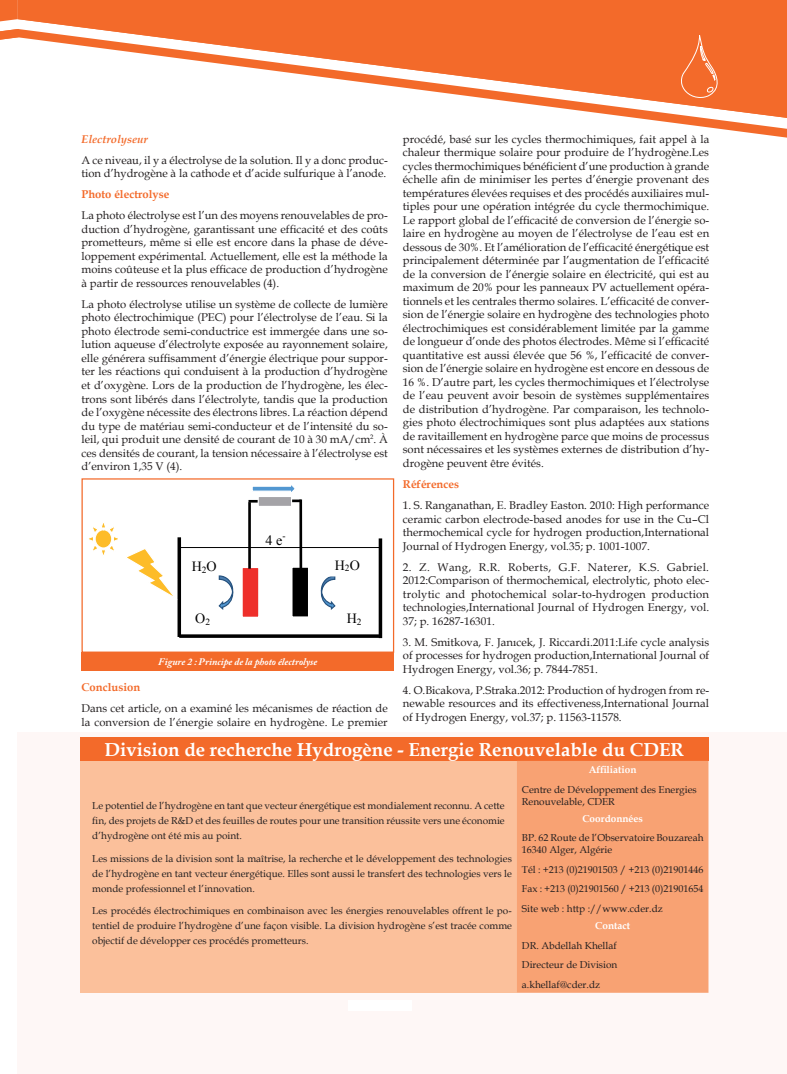
<style>
.page{position:relative;width:787px;height:1074px;background:#fff}
.page>*{position:absolute;margin:0;border:0;box-sizing:border-box;transform-origin:0 0}
.texte{font:700 18.75px "Book Antiqua";color:#fff}
.t1{font:14px "Times New Roman";color:#000}
.texte-2{font:11.25px/13.5px "Book Antiqua";color:#231f20;text-align:justify}
.texte-3{font:700 11.25px "Book Antiqua";color:#f36a2a}
.texte-4{font:italic 700 11.25px "Book Antiqua";color:#f36a2a}
.texte-5{font:10px/15px "Book Antiqua";color:#231f20;text-align:justify}
.Legende{font:10px/12px "Book Antiqua";color:#231f20}
.Legende-2{font:italic 700 10px "Adobe Caslon Pro";color:#fff}
.Legende-3{font:700 10px "Book Antiqua";color:#fff}
.t2{font:9.38px "Times New Roman";color:#000}
</style>
<div class="page">
<svg style="left:0;top:0;width:18px;height:40px"></svg>
<div style="left:18px;top:0;width:769px;height:29px;background:#f36a2a"></div>
<svg style="left:18px;top:29px;width:769px;height:109px"></svg>
<svg style="left:681px;top:35px;width:40px;height:65px;background:#f4773d"></svg>
<div style="left:18px;top:732px;width:769px;height:342px;background:#fef7f6"></div>
<div style="left:348px;top:1000px;width:63px;height:10px;background:#fff"></div>
<div style="left:81px;top:652px;width:313px;height:18px;background:#f36a2a"></div>
<svg style="left:177px;top:537px;width:4px;height:100px"></svg>
<svg style="left:179px;top:634px;width:199px;height:4px"></svg>
<svg style="left:378px;top:538px;width:4px;height:100px"></svg>
<svg style="left:89px;top:523px;width:91px;height:79px"></svg>
<div style="left:242px;top:567px;width:17px;height:50px;background:#ee2f2a"></div>
<div style="left:241px;top:567px;width:18px;height:51px;border:1px solid #fff"></div>
<div style="left:292px;top:567px;width:16px;height:50px;background:#000"></div>
<div style="left:291px;top:566px;width:18px;height:51px;border:1px solid #fff"></div>
<hr style="left:248px;top:502px;width:3px;height:66px;background:#000">
<hr style="left:299px;top:499px;width:3px;height:71px;background:#000">
<div style="left:258px;top:496px;width:33px;height:10px;background:#a4a3a7"></div>
<div style="left:258px;top:496px;width:34px;height:11px;border:1px solid #fff"></div>
<svg style="left:248px;top:485px;width:52px;height:17px"></svg>
<svg style="left:320px;top:576px;width:16px;height:34px"></svg>
<svg style="left:218px;top:575px;width:16px;height:35px"></svg>
<hr style="left:180px;top:547px;width:200px;height:1px;background:#000">
<div style="left:81px;top:478px;width:313px;height:175px;border:1px solid #f36a2a"></div>
<div style="left:80px;top:737px;width:628px;height:24px;background:#f36a2a"></div>
<div style="left:80px;top:761px;width:437px;height:231px;background:#fbc09b"></div>
<div style="left:517px;top:761px;width:191px;height:231px;background:#f8a273"></div>
<p class="texte-4" style="left:81px;top:131px;width:68px">Electrolyseur</p>
<p class="texte-2" style="left:81px;top:153px;width:308px">A ce niveau, il y a électrolyse de la solution. Il y a donc produc&shy;tion d’hydrogène à la cathode et d’acide sulfurique à l’anode.</p>
<p class="texte-3" style="left:81px;top:187px;width:89px">Photo électrolyse</p>
<p class="texte-2" style="left:81px;top:209px;width:308px">La photo électrolyse est l’un des moyens renouvelables de pro&shy;duction d’hydrogène, garantissant une efficacité et des coûts prometteurs, même si elle est encore dans la phase de déve&shy;loppement expérimental. Actuellement, elle est la méthode la moins coûteuse et la plus efficace de production d’hydrogène à partir de ressources renouvelables (4).</p>
<p class="texte-2" style="left:81px;top:297px;width:308px">La photo électrolyse utilise un système de collecte de lumière photo électrochimique (PEC) pour l’électrolyse de l’eau. Si la photo électrode semi-conductrice est immergée dans une so&shy;lution aqueuse d’électrolyte exposée au rayonnement solaire, elle générera suffisamment d’énergie électrique pour suppor&shy;ter les réactions qui conduisent à la production d’hydrogène et d’oxygène. Lors de la production de l’hydrogène, les élec&shy;trons sont libérés dans l’électrolyte, tandis que la production de l’oxygène nécessite des électrons libres. La réaction dépend du type de matériau semi-conducteur et de l’intensité du so&shy;leil, qui produit une densité de courant de 10 à 30 mA/cm<sup>2</sup>. À ces densités de courant, la tension nécessaire à l’électrolyse est d’environ 1,35 V (4).</p>
<p class="t1" style="left:192px;top:557px;width:27px">H<sub>2</sub>O</p>
<p class="t1" style="left:195px;top:609px;width:16px">O<sub>2</sub></p>
<p class="t1" style="left:265px;top:531px;width:18px">4 e</p>
<p class="t2" style="left:282px;top:529px;width:5px">-</p>
<p class="Legende-2" style="left:158px;top:655px;width:161px">Figure 2 : Principe de la photo électrolyse</p>
<p class="t1" style="left:335px;top:555px;width:27px">H<sub>2</sub>O</p>
<p class="t1" style="left:347px;top:609px;width:16px">H<sub>2</sub></p>
<p class="texte-3" style="left:81px;top:679px;width:60px">Conclusion</p>
<p class="texte-2" style="left:81px;top:701px;width:308px">Dans cet article, on a examiné les mécanismes de réaction de la conversion de l’énergie solaire en hydrogène. Le premier</p>
<p class="texte-2" style="left:403px;top:132px;width:308px">procédé, basé sur les cycles thermochimiques, fait appel à la chaleur thermique solaire pour produire de l’hydrogène.Les cycles thermochimiques bénéficient d’une production à grande échelle afin de minimiser les pertes d’énergie provenant des températures élevées requises et des procédés auxiliaires mul&shy;tiples pour une opération intégrée du cycle thermochimique.<br>Le rapport global de l’efficacité de conversion de l’énergie so&shy;laire en hydrogène au moyen de l’électrolyse de l’eau est en dessous de 30%. Et l’amélioration de l’efficacité énergétique est principalement déterminée par l’augmentation de l’efficacité de la conversion de l’énergie solaire en électricité, qui est au maximum de 20% pour les panneaux PV actuellement opéra&shy;tionnels et les centrales thermo solaires. L’efficacité de conver&shy;sion de l’énergie solaire en hydrogène des technologies photo électrochimiques est considérablement limitée par la gamme de longueur d’onde des photos électrodes. Même si l’efficacité quantitative est aussi élevée que 56 %, l’efficacité de conver&shy;sion de l’énergie solaire en hydrogène est encore en dessous de 16 %. D’autre part, les cycles thermochimiques et l’électrolyse de l’eau peuvent avoir besoin de systèmes supplémentaires de distribution d’hydrogène. Par comparaison, les technolo&shy;gies photo électrochimiques sont plus adaptées aux stations de ravitaillement en hydrogène parce que moins de processus sont nécessaires et les systèmes externes de distribution d’hy&shy;drogène peuvent être évités.</p>
<p class="texte-3" style="left:403px;top:476px;width:58px">Références</p>
<p class="texte-2" style="left:403px;top:498px;width:308px">1. S. Ranganathan, E. Bradley Easton. 2010: High performance ceramic carbon electrode-based anodes for use in the Cu–Cl thermochemical cycle for hydrogen production,International Journal of Hydrogen Energy, vol.35; p. 1001-1007.</p>
<p class="texte-2" style="left:403px;top:560px;width:308px">2. Z. Wang, R.R. Roberts, G.F. Naterer, K.S. Gabriel.<br>2012:Comparison of thermochemical, electrolytic, photo elec&shy;trolytic and photochemical solar-to-hydrogen production technologies,International Journal of Hydrogen Energy, vol.<br>37; p. 16287-16301.</p>
<p class="texte-2" style="left:403px;top:635px;width:308px">3. M. Smitkova, F. Janıcek, J. Riccardi.2011:Life cycle analysis of processes for hydrogen production,International Journal of Hydrogen Energy, vol.36; p. 7844-7851.</p>
<p class="texte-2" style="left:403px;top:683px;width:308px">4. O.Bicakova, P.Straka.2012: Production of hydrogen from re&shy;newable resources and its effectiveness,International Journal of Hydrogen Energy, vol.37; p. 11563-11578.</p>
<p class="texte" style="left:105px;top:736px;width:581px">Division de recherche Hydrogène - Energie Renouvelable du CDER</p>
<p class="texte-5" style="left:92px;top:798px;width:414px">Le potentiel de l’hydrogène en tant que vecteur énergétique est mondialement reconnu. A cette fin, des projets de R&amp;D et des feuilles de routes pour une transition réussite vers une économie d’hydrogène ont été mis au point.</p>
<p class="texte-5" style="left:92px;top:850px;width:421px">Les missions de la division sont la maîtrise, la recherche et le développement des technologies de l’hydrogène en tant vecteur énergétique. Elles sont aussi le transfert des technologies vers le monde professionnel et l’innovation.</p>
<p class="texte-5" style="left:92px;top:903px;width:421px">Les procédés électrochimiques en combinaison avec les énergies renouvelables offrent le po&shy;tentiel de produire l’hydrogène d’une façon visible. La division hydrogène s’est tracée comme objectif de développer ces procédés prometteurs.</p>
<p class="Legende-3" style="left:589px;top:763px;width:49px">Affiliation</p>
<p class="Legende" style="left:522px;top:783px;width:176px">Centre de Développement des Energies<br>Renouvelable, CDER</p>
<p class="Legende-3" style="left:582px;top:811px;width:62px">Coordonnées</p>
<p class="Legende" style="left:522px;top:832px;width:183px">BP. 62 Route de l’Observatoire Bouzareah<br>16340 Alger, Algérie</p>
<p class="Legende" style="left:522px;top:863px;width:183px">Tél : +213 (0)21901503 / +213 (0)21901446</p>
<p class="Legende" style="left:522px;top:883px;width:183px">Fax : +213 (0)21901560 / +213 (0)21901654</p>
<p class="Legende" style="left:522px;top:902px;width:142px">Site web : http ://www.cder.dz</p>
<p class="Legende-3" style="left:595px;top:919px;width:36px">Contact</p>
<p class="Legende" style="left:522px;top:939px;width:96px">DR. Abdellah Khellaf</p>
<p class="Legende" style="left:522px;top:958px;width:97px">Directeur de Division</p>
<p class="Legende" style="left:522px;top:978px;width:80px">a.khellaf@cder.dz</p>
</div>
